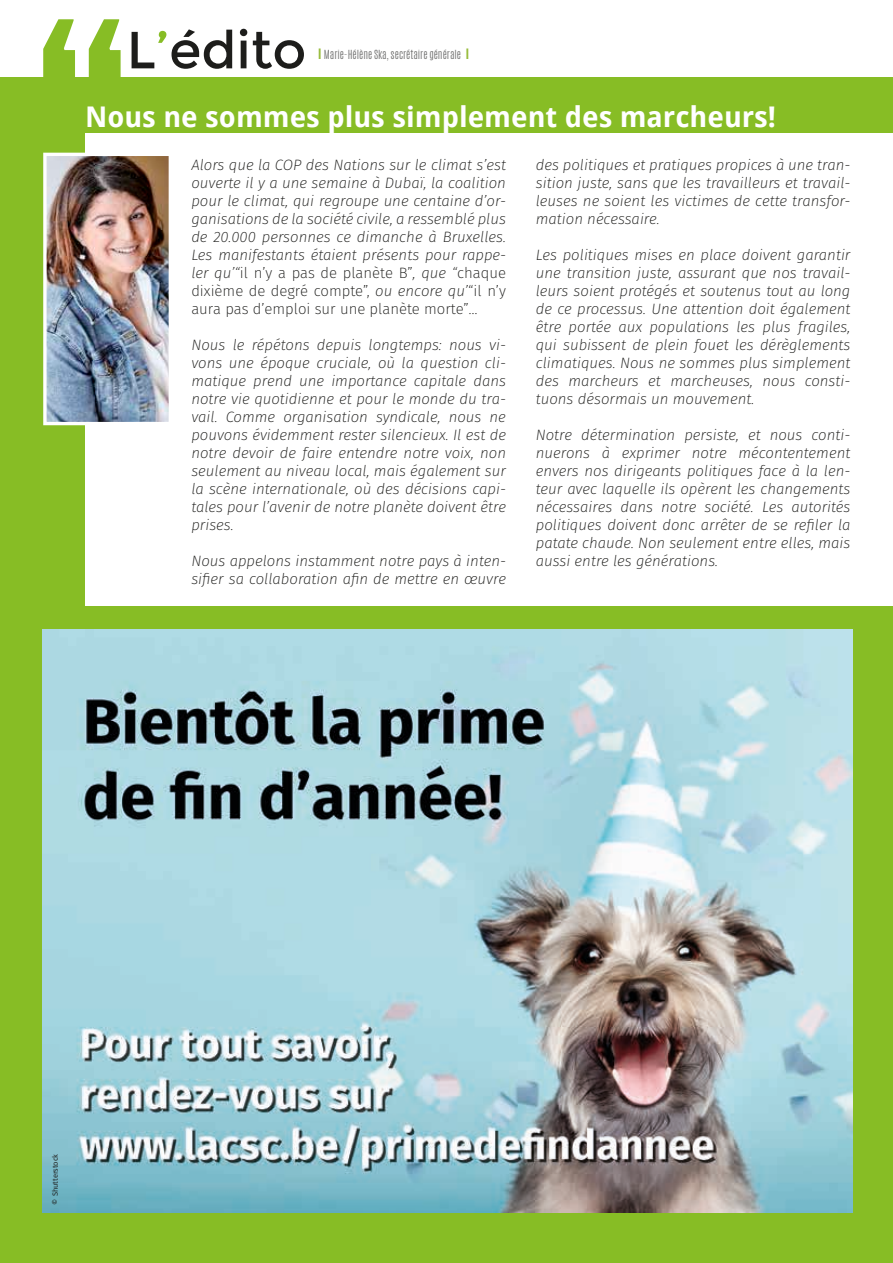
<style>
.page{position:relative;width:893px;height:1263px;background:#fff}
.page>*{position:absolute;margin:0;border:0;box-sizing:border-box;transform-origin:0 0}
.t1{font:52.2px "Montserrat";color:#1d1d1b}
.t2{font:700 28.5px "Droid Sans";color:#fff}
.t3{font:italic 200 15px/18px "Fira Sans";color:#1d1d1b;text-align:justify}
.t4{font:300 10.5px "Antonio";color:#70706f}
.t5{font:7.5px "Fira Sans";color:#1d1d1b}
.s1{font-size:60px;color:#87bd25}
.s2{font-style:normal}
.s3{font-family:"Montserrat";font-weight:400;font-size:15px;color:#96bb39}
</style>
<div class="page">
<div style="left:0;top:78px;width:893px;height:1185px;background:#87bd25"></div>
<svg style="left:43px;top:19px;width:78px;height:59px"></svg>
<div style="left:85px;top:134px;width:808px;height:472px;background:#fff"></div>
<img style="left:47px;top:157px;width:121px;height:264px">
<div style="left:43px;top:153px;width:129px;height:272px;border:3px solid #fff"></div>
<img style="left:43px;top:629px;width:810px;height:583px">
<h1 class="t1" style="left:126px;top:20px;width:181px">L<span class="s1">’</span>édito</h1>
<h2 class="t2" style="left:85px;top:97px;width:693px">Nous ne sommes plus simplement des marcheurs!</h2>
<p class="t3" style="left:191px;top:156px;width:316px">Alors que la COP des Nations sur le climat s’est ouverte il y a une semaine à Dubaï, la coalition pour le climat, qui regroupe une centaine d’or&shy;ganisations de la société civile, a ressemblé plus de 20.000 personnes ce dimanche à Bruxelles.<br>Les manifestants étaient présents pour rappe&shy;ler qu’“<span class="s2">il n’y a pas de planète B”</span>, que “<span class="s2">chaque dixième de degré compte”,</span> ou encore qu’<span class="s2">“il n’y aura pas d’emploi sur une planète morte”</span>…</p>
<p class="t3" style="left:191px;top:336px;width:316px">Nous le répétons depuis longtemps: nous vi&shy;vons une époque cruciale, où la question cli&shy;matique prend une importance capitale dans notre vie quotidienne et pour le monde du tra&shy;vail. Comme organisation syndicale, nous ne pouvons évidemment rester silencieux. Il est de notre devoir de faire entendre notre voix, non seulement au niveau local, mais également sur la scène internationale, où des décisions capi&shy;tales pour l’avenir de notre planète doivent être prises.</p>
<p class="t3" style="left:191px;top:552px;width:316px">Nous appelons instamment notre pays à inten&shy;sifier sa collaboration afin de mettre en œuvre</p>
<p class="t4" style="left:317px;top:47px;width:154px"><span class="s3">I</span> Marie-Hélène Ska, secrétaire générale <span class="s3">I</span></p>
<p class="t3" style="left:536px;top:156px;width:316px">des politiques et pratiques propices à une tran&shy;sition juste, sans que les travailleurs et travail&shy;leuses ne soient les victimes de cette transfor&shy;mation nécessaire.</p>
<p class="t3" style="left:536px;top:246px;width:316px">Les politiques mises en place doivent garantir une transition juste, assurant que nos travail&shy;leurs soient protégés et soutenus tout au long de ce processus. Une attention doit également être portée aux populations les plus fragiles, qui subissent de plein fouet les dérèglements climatiques. Nous ne sommes plus simplement des marcheurs et marcheuses, nous consti&shy;tuons désormais un mouvement.</p>
<p class="t3" style="left:536px;top:426px;width:316px">Notre détermination persiste, et nous conti&shy;nuerons à exprimer notre mécontentement envers nos dirigeants politiques face à la len&shy;teur avec laquelle ils opèrent les changements nécessaires dans notre société. Les autorités politiques doivent donc arrêter de se refiler la patate chaude. Non seulement entre elles, mais aussi entre les générations.</p>
<p class="t5" style="left:50px;top:1204px;width:52px;rotate:-90deg">© Shutterstock</p>
</div>
